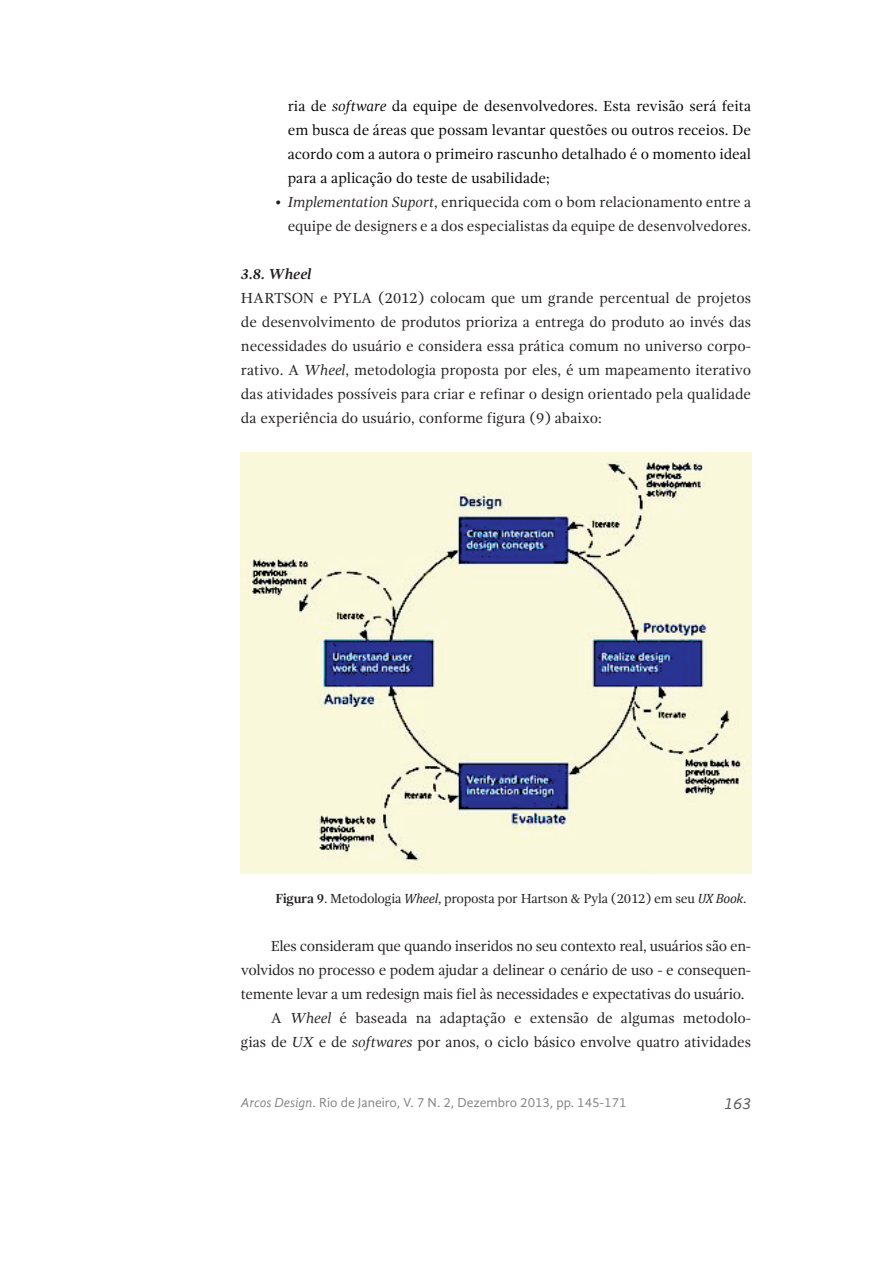
<style>
.page{position:relative;width:893px;height:1263px;background:#fff}
.page>*{position:absolute;margin:0;border:0;box-sizing:border-box;transform-origin:0 0}
.t1{font:italic 16.5px "Gandhi Sans";color:#57585a}
.t2{font:15px/24px "Gandhi Serif";letter-spacing:-.015em;color:#231f20;text-align:right}
.t3{font:15px/24px "Gandhi Serif";color:#040503;text-align:justify}
.t4{font:italic 700 15px "Gandhi Serif";color:#231f20}
.t5{font:13.5px "Gandhi Serif";letter-spacing:-.02em;color:#231f20}
.t6{font:13.5px "Gandhi Sans";color:#808285}
.s1{font-style:italic}
.s2{font-weight:700}
.s3{font-family:"Cambria";font-style:italic}
</style>
<div class="page">
<img style="left:241px;top:452px;width:510px;height:421px">
<p class="t3" style="left:288px;top:94px;width:465px">ria de <span class="s1">software</span> da equipe de desenvolvedores. Esta revisão será feita em busca de áreas que possam levantar questões ou outros receios. De acordo com a autora o primeiro rascunho detalhado é o momento ideal para a aplicação do teste de usabilidade;</p>
<p class="t2" style="left:275px;top:190px;width:478px"><span class="s1">• Implementation Suport</span>, enriquecida com o bom relacionamento entre a equipe de designers e a dos especialistas da equipe de desenvolvedores.</p>
<p class="t4" style="left:241px;top:265px;width:72px">3.8. Wheel</p>
<p class="t2" style="left:241px;top:286px;width:512px;text-align:justify">HARTSON e PYLA (2012) colocam que um grande percentual de projetos de desenvolvimento de produtos prioriza a entrega do produto ao invés das necessidades do usuário e considera essa prática comum no universo corpo&shy;rativo. A <span class="s1">Wheel</span>, metodologia proposta por eles, é um mapeamento iterativo das atividades possíveis para criar e refinar o design orientado pela qualidade da experiência do usuário, conforme figura (9) abaixo:</p>
<p class="t5" style="left:275px;top:891px;width:472px"><span class="s2">Figura 9</span>. Metodologia <span class="s3">Wheel</span>, proposta por Hartson &amp; Pyla (2012) em seu <span class="s3">UX Book</span>.</p>
<p class="t2" style="left:271px;top:934px;width:482px">Eles consideram que quando inseridos no seu contexto real, usuários são en-</p>
<p class="t2" style="left:241px;top:958px;width:512px">volvidos no processo e podem ajudar a delinear o cenário de uso - e consequen-</p>
<p class="t2" style="left:241px;top:982px;width:505px">temente levar a um redesign mais fiel às necessidades e expectativas do usuário.</p>
<p class="t2" style="left:271px;top:1006px;width:482px">A <span class="s1">Wheel</span> é baseada na adaptação e extensão de algumas metodolo-</p>
<p class="t2" style="left:241px;top:1030px;width:512px">gias de <span class="s1">UX</span> e de <span class="s1">softwares</span> por anos, o ciclo básico envolve quatro atividades</p>
<p class="t6" style="left:241px;top:1095px;width:387px"><span class="s1">Arcos Design</span>. Rio de Janeiro, V. 7 N. 2, Dezembro 2013, pp. 145-171</p>
<p class="t1" style="left:724px;top:1094px;width:29px">163</p>
</div>
